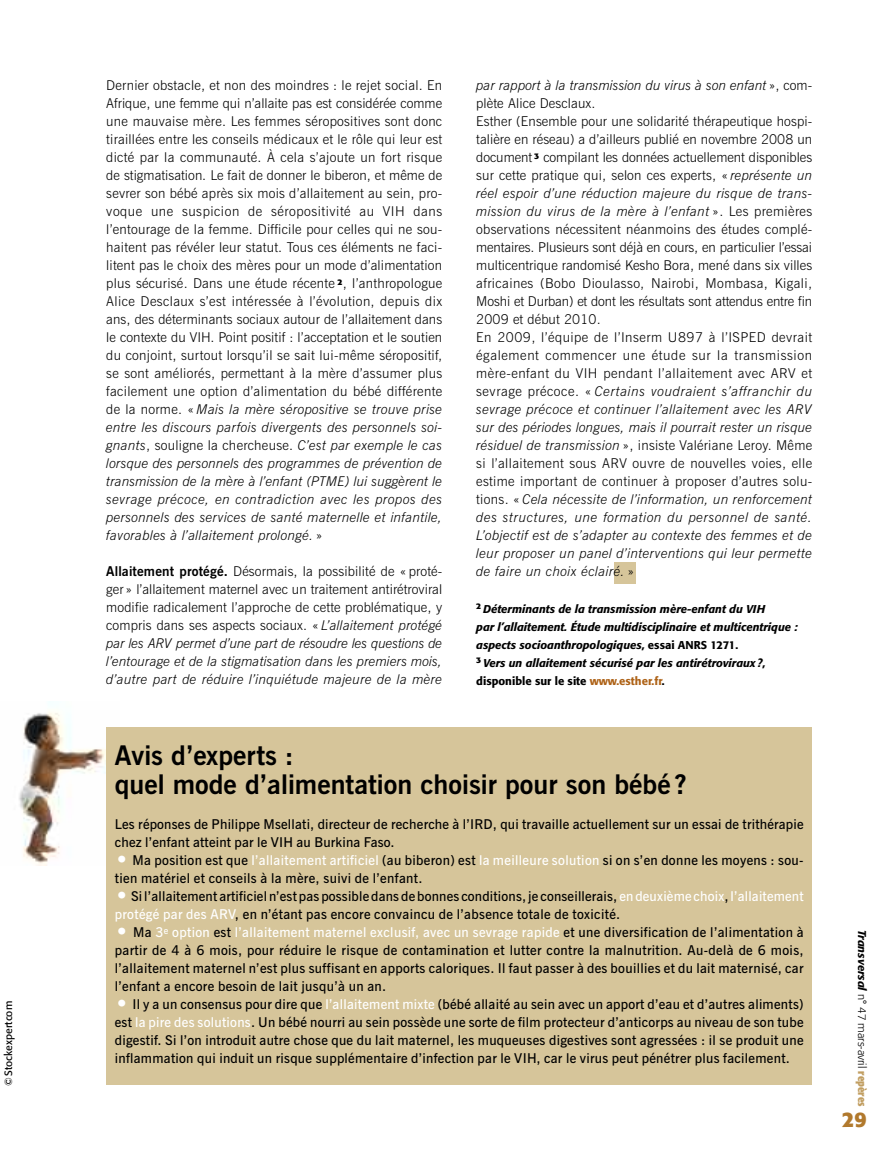
<style>
.page{position:relative;width:893px;height:1149px;background:#fff}
.page>*{position:absolute;margin:0;border:0;box-sizing:border-box;transform-origin:0 0}
.t1{font:700 27px/28.5px "News Gothic BT";color:#000}
.t2{font:700 21px "Formata";color:#b1792d}
.t3{font:300 13.5px/18px "News Gothic BT";letter-spacing:.01em;color:#000;text-align:justify}
.t4{font:600 13.5px/18px "News Gothic BT";letter-spacing:.02em;color:#000}
.t5{font:italic 500 11.25px/18px "Formata";color:#000}
.t6{font:300 11.25px "Formata";color:#000}
.t7{font:10.5px "Formata";color:#000}
.s1{font-style:italic}
.s2{font-weight:700}
.s3{font-style:normal}
.s4{font-style:normal;color:#ae6318}
.s5{font-weight:700;font-size:24px;color:#fff}
.s6{color:#fff}
.s7{font-weight:500;font-style:italic}
.s8{font-weight:700;font-stretch:condensed;color:#c19e61}
</style>
<div class="page">
<div style="left:614px;top:562px;width:21px;height:21px;background:#d6c59a"></div>
<img style="left:19px;top:701px;width:87px;height:164px">
<div style="left:106px;top:727px;width:706px;height:357px;background:#d6c59a"></div>
<p class="t7" style="left:4px;top:1085px;width:87px;rotate:-90deg">© Stockexpertcom</p>
<p class="t3" style="left:106px;top:77px;width:337px">Dernier obstacle, et non des moindres : le rejet social. En Afrique, une femme qui n’allaite pas est considérée comme une mauvaise mère. Les femmes séropositives sont donc tiraillées entre les conseils médicaux et le rôle qui leur est dicté par la communauté. À cela s’ajoute un fort risque de stigmatisation. Le fait de donner le biberon, et même de sevrer son bébé après six mois d’allaitement au sein, pro&shy;voque une suspicion de séropositivité au VIH dans l’entourage de la femme. Difficile pour celles qui ne sou&shy;haitent pas révéler leur statut. Tous ces éléments ne faci&shy;litent pas le choix des mères pour un mode d’alimentation plus sécurisé. Dans une étude récente <sup>2</sup>, l’anthropologue Alice Desclaux s’est intéressée à l’évolution, depuis dix ans, des déterminants sociaux autour de l’allaitement dans le contexte du VIH. Point positif : l’acceptation et le soutien du conjoint, surtout lorsqu’il se sait lui-même séropositif, se sont améliorés, permettant à la mère d’assumer plus facilement une option d’alimentation du bébé différente de la norme. « <span class="s1">Mais la mère séropositive se trouve prise entre les discours parfois divergents des personnels soi&shy;gnants</span>, souligne la chercheuse. <span class="s1">C’est par exemple le cas lorsque des personnels des programmes de prévention de transmission de la mère à l’enfant (PTME) lui suggèrent le sevrage précoce, en contradiction avec les propos des personnels des services de santé maternelle et infantile, favorables à l’allaitement prolongé.</span> »</p>
<p class="t3" style="left:106px;top:563px;width:337px"><span class="s2">Allaitement protégé.</span> Désormais, la possibilité de « proté&shy;ger » l’allaitement maternel avec un traitement antirétroviral modifie radicalement l’approche de cette problématique, y compris dans ses aspects sociaux. « <span class="s1">L’allaitement protégé par les ARV permet d’une part de résoudre les questions de l’entourage et de la stigmatisation dans les premiers mois, d’autre part de réduire l’inquiétude majeure de la mère</span></p>
<p class="t3" style="left:476px;top:77px;width:337px;text-align:left"><span class="s1">par rapport à la transmission du virus à son enfant</span> », com&shy;plète Alice Desclaux.<br>Esther (Ensemble pour une solidarité thérapeutique hospi&shy;talière en réseau) a d’ailleurs publié en novembre 2008 un document <sup>3</sup> compilant les données actuellement disponibles sur cette pratique qui, selon ces experts, « <span class="s1">représente un réel espoir d’une réduction majeure du risque de trans&shy;mission du virus de la mère à l’enfant</span> ». Les premières observations nécessitent néanmoins des études complé&shy;mentaires. Plusieurs sont déjà en cours, en particulier l’essai multicentrique randomisé Kesho Bora, mené dans six villes africaines (Bobo Dioulasso, Nairobi, Mombasa, Kigali, Moshi et Durban) et dont les résultats sont attendus entre fin 2009 et début 2010.<br>En 2009, l’équipe de l’Inserm U897 à l’ISPED devrait également commencer une étude sur la transmission mère-enfant du VIH pendant l’allaitement avec ARV et sevrage précoce. « <span class="s1">Certains voudraient s’affranchir du sevrage précoce et continuer l’allaitement avec les ARV sur des périodes longues, mais il pourrait rester un risque résiduel de transmission</span> », insiste Valériane Leroy. Même si l’allaitement sous ARV ouvre de nouvelles voies, elle estime important de continuer à proposer d’autres solu&shy;tions. « <span class="s1">Cela nécessite de l’information, un renforcement des structures, une formation du personnel de santé.<br>L’objectif est de s’adapter au contexte des femmes et de leur proposer un panel d’interventions qui leur permette de faire un choix éclairé.</span> »</p>
<p class="t5" style="left:476px;top:600px;width:323px"><sup>2</sup> Déterminants de la transmission mère-enfant du VIH<br>par l’allaitement. Étude multidisciplinaire et multicentrique : aspects socioanthropologiques<span class="s3">, essai ANRS 1271.<br></span><sup>3</sup> Vers un allaitement sécurisé par les antirétroviraux ?<span class="s3">, disponible sur le site</span> <span class="s4">www.esther.fr</span><span class="s3">.</span></p>
<h1 class="t1" style="left:115px;top:743px;width:573px">Avis d’experts :<br>quel mode d’alimentation choisir pour son bébé?</h1>
<p class="t4" style="left:115px;top:815px;width:690px">Les réponses de Philippe Msellati, directeur de recherche à l’IRD, qui travaille actuellement sur un essai de trithérapie chez l’enfant atteint par le VIH au Burkina Faso.</p>
<p class="t4" style="left:115px;top:851px;width:690px"><span class="s5">•</span> Ma position est que <span class="s6">l’allaitement artificiel</span> (au biberon) est <span class="s6">la meilleure solution</span> si on s’en donne les moyens : sou&shy;tien matériel et conseils à la mère, suivi de l’enfant.</p>
<p class="t4" style="left:115px;top:887px;width:690px"><span class="s5">•</span>Sil’allaitementartificieln’estpaspossibledansdebonnesconditions,jeconseillerais, <span class="s6">endeuxièmechoix</span>,<span class="s6">l’allaitement protégé par des ARV</span>, en n’étant pas encore convaincu de l’absence totale de toxicité.</p>
<p class="t4" style="left:115px;top:923px;width:690px;text-align:justify"><span class="s5">•</span> Ma <span class="s6">3</span><sup>e</sup> <span class="s6">option</span> est <span class="s6">l’allaitement maternel exclusif, avec un sevrage rapide</span> et une diversification de l’alimentation à partir de 4 à 6 mois, pour réduire le risque de contamination et lutter contre la malnutrition. Au-delà de 6 mois, l’allaitement maternel n’est plus suffisant en apports caloriques. Il faut passer à des bouillies et du lait maternisé, car l’enfant a encore besoin de lait jusqu’à un an.</p>
<p class="t4" style="left:115px;top:995px;width:690px;text-align:justify"><span class="s5">•</span> Il y a un consensus pour dire que <span class="s6">l’allaitement mixte</span> (bébé allaité au sein avec un apport d’eau et d’autres aliments) est <span class="s6">la pire des solutions</span>. Un bébé nourri au sein possède une sorte de film protecteur d’anticorps au niveau de son tube digestif. Si l’on introduit autre chose que du lait maternel, les muqueuses digestives sont agressées : il se produit une inflammation qui induit un risque supplémentaire d’infection par le VIH, car le virus peut pénétrer plus facilement.</p>
<p class="t6" style="left:867px;top:929px;width:178px;rotate:90deg"><span class="s7">Transversal</span> n° 47 mars-avril <span class="s8">repères</span></p>
<h2 class="t2" style="left:842px;top:1110px;width:26px">29</h2>
</div>
